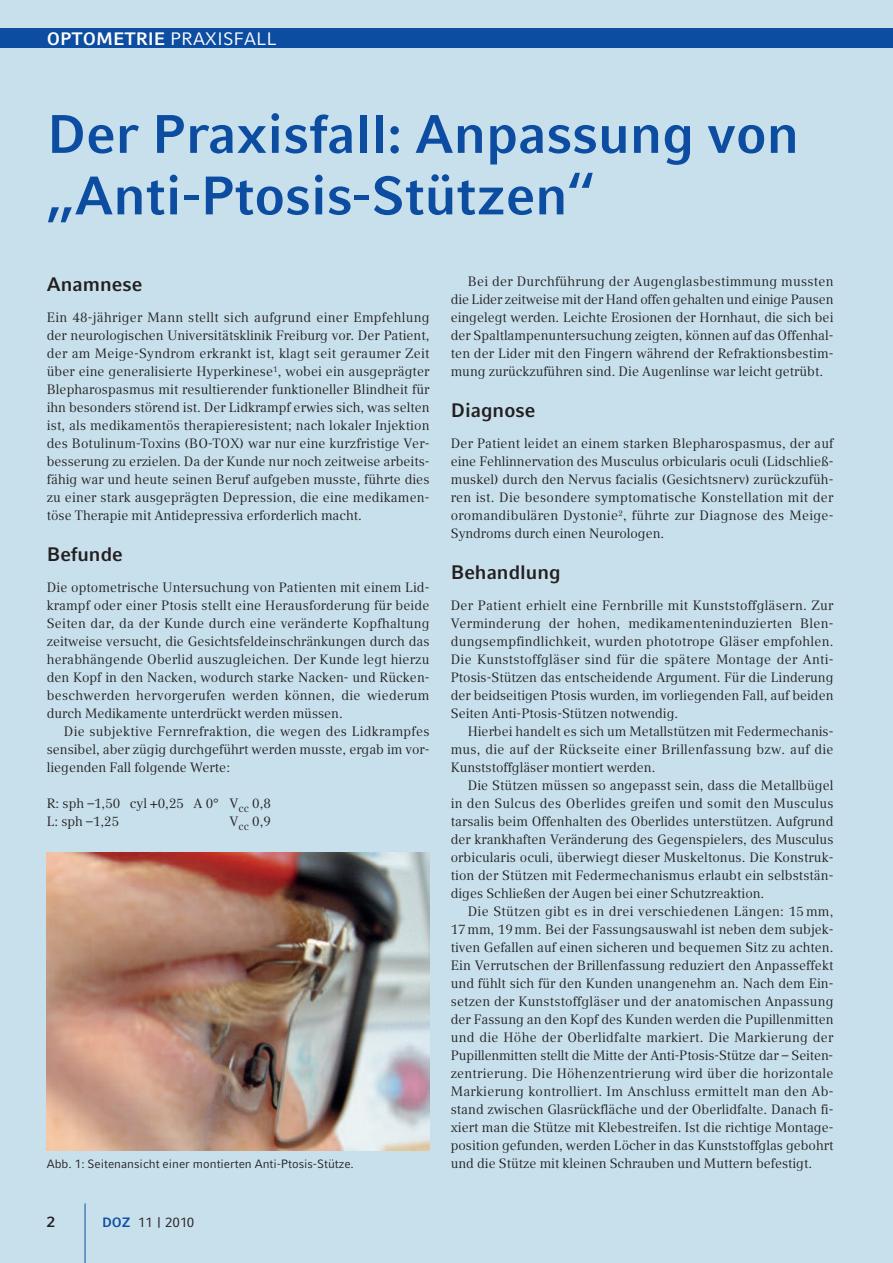
<style>
.page{position:relative;width:893px;height:1263px;background:#c7e0ec}
.page>*{position:absolute;margin:0;border:0;box-sizing:border-box;transform-origin:0 0}
.t1{font:700 54px/61.5px "Compatil Fact LT Pro";color:#0d4da1}
.t2{font:700 19.5px "Compatil Fact LT Pro";color:#231f20}
.t3{font:700 18px "Compatil Fact LT";color:#fff}
.t4{font:700 15px "Compatil Fact LT";color:#231f20}
.t5{font:13.5px/18px "Compatil Text LT Pro";color:#231f20;text-align:justify}
.t6{font:13.5px "Compatil Fact LT";color:#231f20}
.t7{font:12px "Compatil Fact LT Pro";color:#231f20}
.s1{font-weight:400}
.s2{font-weight:700;color:#0d4da1}
</style>
<div class="page">
<hr style="left:85px;top:1203px;width:1px;height:60px;background:#0d4da1">
<div style="left:0;top:29px;width:893px;height:19px;background:#0d4da1"></div>
<img style="left:47px;top:853px;width:382px;height:297px">
<h3 class="t3" style="left:47px;top:32px;width:231px">OPTOMETRIE <span class="s1">PRAXISFALL</span></h3>
<h1 class="t1" style="left:47px;top:109px;width:754px">Der Praxisfall: Anpassung von „Anti-Ptosis-Stützen“</h1>
<h2 class="t2" style="left:47px;top:278px;width:97px">Anamnese</h2>
<p class="t5" style="left:47px;top:310px;width:384px">Ein 48-jähriger Mann stellt sich aufgrund einer Empfehlung der neurologischen Universitätsklinik Freiburg vor. Der Patient, der am Meige-Syndrom erkrankt ist, klagt seit geraumer Zeit über eine generalisierte Hyperkinese<sup>1</sup>, wobei ein ausgeprägter Blepharospasmus mit resultierender funktioneller Blindheit für ihn besonders störend ist. Der Lidkrampf erwies sich, was selten ist, als medikamentös therapieresistent; nach lokaler Injektion des Botulinum-Toxins (BO-TOX) war nur eine kurzfristige Ver&shy;besserung zu erzielen. Da der Kunde nur noch zeitweise arbeits&shy;fähig war und heute seinen Beruf aufgeben musste, führte dies zu einer stark ausgeprägten Depression, die eine medikamen&shy;töse Therapie mit Antidepressiva erforderlich macht.</p>
<h2 class="t2" style="left:47px;top:547px;width:78px">Befunde</h2>
<p class="t5" style="left:47px;top:580px;width:384px">Die optometrische Untersuchung von Patienten mit einem Lid&shy;krampf oder einer Ptosis stellt eine Herausforderung für beide Seiten dar, da der Kunde durch eine veränderte Kopfhaltung zeitweise versucht, die Gesichtsfeldeinschränkungen durch das herabhängende Oberlid auszugleichen. Der Kunde legt hierzu den Kopf in den Nacken, wodurch starke Nacken- und Rücken&shy;beschwerden hervorgerufen werden können, die wiederum durch Medikamente unterdrückt werden müssen.</p>
<p class="t5" style="left:47px;top:724px;width:384px;text-indent:17px">Die subjektive Fernrefraktion, die wegen des Lidkrampfes sensibel, aber zügig durchgeführt werden musste, ergab im vor&shy;liegenden Fall folgende Werte:</p>
<p class="t5" style="left:47px;top:796px;width:226px">R: sph –1,50 cyl +0,25 A 0° V<sub>cc</sub> 0,8<br>L: sph –1,25</p>
<p class="t5" style="left:230px;top:814px;width:43px">V<sub>cc</sub> 0,9</p>
<p class="t7" style="left:47px;top:1160px;width:309px">Abb. 1: Seitenansicht einer montierten Anti-Ptosis-Stütze.</p>
<p class="t4" style="left:47px;top:1216px;width:10px">2</p>
<p class="t6" style="left:102px;top:1217px;width:94px"><span class="s2">DOZ</span> 11 | 2010</p>
<p class="t5" style="left:451px;top:274px;width:384px;text-indent:17px">Bei der Durchführung der Augenglasbestimmung mussten die Lider zeitweise mit der Hand offen gehalten und einige Pausen eingelegt werden. Leichte Erosionen der Hornhaut, die sich bei der Spaltlampenuntersuchung zeigten, können auf das Offenhal&shy;ten der Lider mit den Fingern während der Refraktionsbestim&shy;mung zurückzuführen sind. Die Augenlinse war leicht getrübt.</p>
<h2 class="t2" style="left:451px;top:403px;width:86px">Diagnose</h2>
<p class="t5" style="left:451px;top:436px;width:384px">Der Patient leidet an einem starken Blepharospasmus, der auf eine Fehlinnervation des Musculus orbicularis oculi (Lidschließ&shy;muskel) durch den Nervus facialis (Gesichtsnerv) zurückzufüh&shy;ren ist. Die besondere symptomatische Konstellation mit der oromandibulären Dystonie<sup>2</sup>, führte zur Diagnose des Meige-Syndroms durch einen Neurologen.</p>
<h2 class="t2" style="left:451px;top:565px;width:111px">Behandlung</h2>
<p class="t5" style="left:451px;top:598px;width:384px">Der Patient erhielt eine Fernbrille mit Kunststoffgläsern. Zur Verminderung der hohen, medikamenteninduzierten Blen&shy;dungsempfindlichkeit, wurden phototrope Gläser empfohlen.<br>Die Kunststoffgläser sind für die spätere Montage der Anti-Ptosis-Stützen das entscheidende Argument. Für die Linderung der beidseitigen Ptosis wurden, im vorliegenden Fall, auf beiden Seiten Anti-Ptosis-Stützen notwendig.</p>
<p class="t5" style="left:451px;top:724px;width:384px;text-indent:17px">Hierbei handelt es sich um Metallstützen mit Federmechanis&shy;mus, die auf der Rückseite einer Brillenfassung bzw. auf die Kunststoffgläser montiert werden.</p>
<p class="t5" style="left:451px;top:778px;width:384px;text-indent:17px">Die Stützen müssen so angepasst sein, dass die Metallbügel in den Sulcus des Oberlides greifen und somit den Musculus tarsalis beim Offenhalten des Oberlides unterstützen. Aufgrund der krankhaften Veränderung des Gegenspielers, des Musculus orbicularis oculi, überwiegt dieser Muskeltonus. Die Konstruk&shy;tion der Stützen mit Federmechanismus erlaubt ein selbststän&shy;diges Schließen der Augen bei einer Schutzreaktion.</p>
<p class="t5" style="left:451px;top:904px;width:384px;text-indent:17px">Die Stützen gibt es in drei verschiedenen Längen: 15 mm, 17mm, 19mm. Bei der Fassungsauswahl ist neben dem subjek&shy;tiven Gefallen auf einen sicheren und bequemen Sitz zu achten.<br>Ein Verrutschen der Brillenfassung reduziert den Anpasseffekt und fühlt sich für den Kunden unangenehm an. Nach dem Ein&shy;setzen der Kunststoffgläser und der anatomischen Anpassung der Fassung an den Kopf des Kunden werden die Pupillenmitten und die Höhe der Oberlidfalte markiert. Die Markierung der Pupillenmitten stellt die Mitte der Anti-Ptosis-Stütze dar – Seiten&shy;zentrierung. Die Höhenzentrierung wird über die horizontale Markierung kontrolliert. Im Anschluss ermittelt man den Ab&shy;stand zwischen Glasrückfläche und der Oberlidfalte. Danach fi&shy;xiert man die Stütze mit Klebestreifen. Ist die richtige Montage&shy;position gefunden, werden Löcher in das Kunststoffglas gebohrt und die Stütze mit kleinen Schrauben und Muttern befestigt.</p>
</div>
